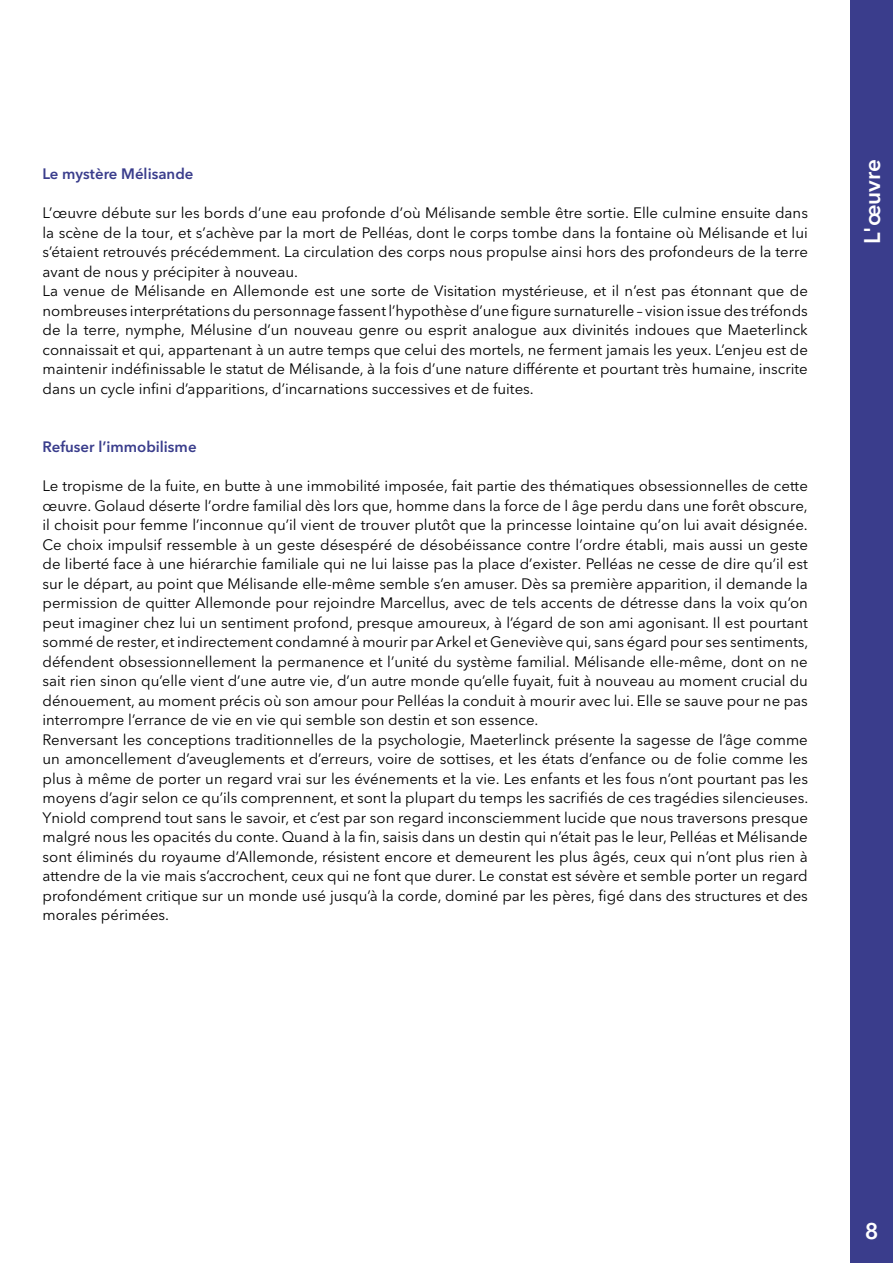
<style>
.page{position:relative;width:893px;height:1263px;background:#fff}
.page>*{position:absolute;margin:0;border:0;box-sizing:border-box;transform-origin:0 0}
.t1{font:600 22.5px "Avenir Next LT Pro";color:#fff}
.t2{font:15px/19.5px "Avenir Next LT Pro";color:#000}
.t3{font:600 15px "Avenir Next LT Pro";color:#3a3d8c}
</style>
<div class="page">
<div style="left:850px;top:0;width:43px;height:1263px;background:#3a3d8c"></div>
<p class="t3" style="left:43px;top:165px;width:152px">Le mystère Mélisande</p>
<p class="t2" style="left:43px;top:203px;width:767px">L’œuvre débute sur les bords d’une eau profonde d’où Mélisande semble être sortie. Elle culmine ensuite dans la scène de la tour, et s’achève par la mort de Pelléas, dont le corps tombe dans la fontaine où Mélisande et lui s’étaient retrouvés précédemment. La circulation des corps nous propulse ainsi hors des profondeurs de la terre avant de nous y précipiter à nouveau.<br>La venue de Mélisande en Allemonde est une sorte de Visitation mystérieuse, et il n’est pas étonnant que de nombreuses interprétations du personnage fassent l’hypothèse d’une figure surnaturelle – vision issue des tréfonds de la terre, nymphe, Mélusine d’un nouveau genre ou esprit analogue aux divinités indoues que Maeterlinck connaissait et qui, appartenant à un autre temps que celui des mortels, ne ferment jamais les yeux. L’enjeu est de maintenir indéfinissable le statut de Mélisande, à la fois d’une nature différente et pourtant très humaine, inscrite dans un cycle infini d’apparitions, d’incarnations successives et de fuites.</p>
<p class="t3" style="left:43px;top:438px;width:156px">Refuser l’immobilisme</p>
<p class="t2" style="left:43px;top:476px;width:767px">Le tropisme de la fuite, en butte à une immobilité imposée, fait partie des thématiques obsessionnelles de cette œuvre. Golaud déserte l’ordre familial dès lors que, homme dans la force de l âge perdu dans une forêt obscure, il choisit pour femme l’inconnue qu’il vient de trouver plutôt que la princesse lointaine qu’on lui avait désignée.<br>Ce choix impulsif ressemble à un geste désespéré de désobéissance contre l’ordre établi, mais aussi un geste de liberté face à une hiérarchie familiale qui ne lui laisse pas la place d’exister. Pelléas ne cesse de dire qu’il est sur le départ, au point que Mélisande elle-même semble s’en amuser. Dès sa première apparition, il demande la permission de quitter Allemonde pour rejoindre Marcellus, avec de tels accents de détresse dans la voix qu’on peut imaginer chez lui un sentiment profond, presque amoureux, à l’égard de son ami agonisant. Il est pourtant sommé de rester, et indirectement condamné à mourir par Arkel et Geneviève qui, sans égard pour ses sentiments, défendent obsessionnellement la permanence et l’unité du système familial. Mélisande elle-même, dont on ne sait rien sinon qu’elle vient d’une autre vie, d’un autre monde qu’elle fuyait, fuit à nouveau au moment crucial du dénouement, au moment précis où son amour pour Pelléas la conduit à mourir avec lui. Elle se sauve pour ne pas interrompre l’errance de vie en vie qui semble son destin et son essence.<br>Renversant les conceptions traditionnelles de la psychologie, Maeterlinck présente la sagesse de l’âge comme un amoncellement d’aveuglements et d’erreurs, voire de sottises, et les états d’enfance ou de folie comme les plus à même de porter un regard vrai sur les événements et la vie. Les enfants et les fous n’ont pourtant pas les moyens d’agir selon ce qu’ils comprennent, et sont la plupart du temps les sacrifiés de ces tragédies silencieuses.<br>Yniold comprend tout sans le savoir, et c’est par son regard inconsciemment lucide que nous traversons presque malgré nous les opacités du conte. Quand à la fin, saisis dans un destin qui n’était pas le leur, Pelléas et Mélisande sont éliminés du royaume d’Allemonde, résistent encore et demeurent les plus âgés, ceux qui n’ont plus rien à attendre de la vie mais s’accrochent, ceux qui ne font que durer. Le constat est sévère et semble porter un regard profondément critique sur un monde usé jusqu’à la corde, dominé par les pères, figé dans des structures et des morales périmées.</p>
<h1 class="t1" style="left:859px;top:244px;width:86px;rotate:-90deg">L'œuvre</h1>
<h1 class="t1" style="left:865px;top:1217px;width:15px">8</h1>
</div>
